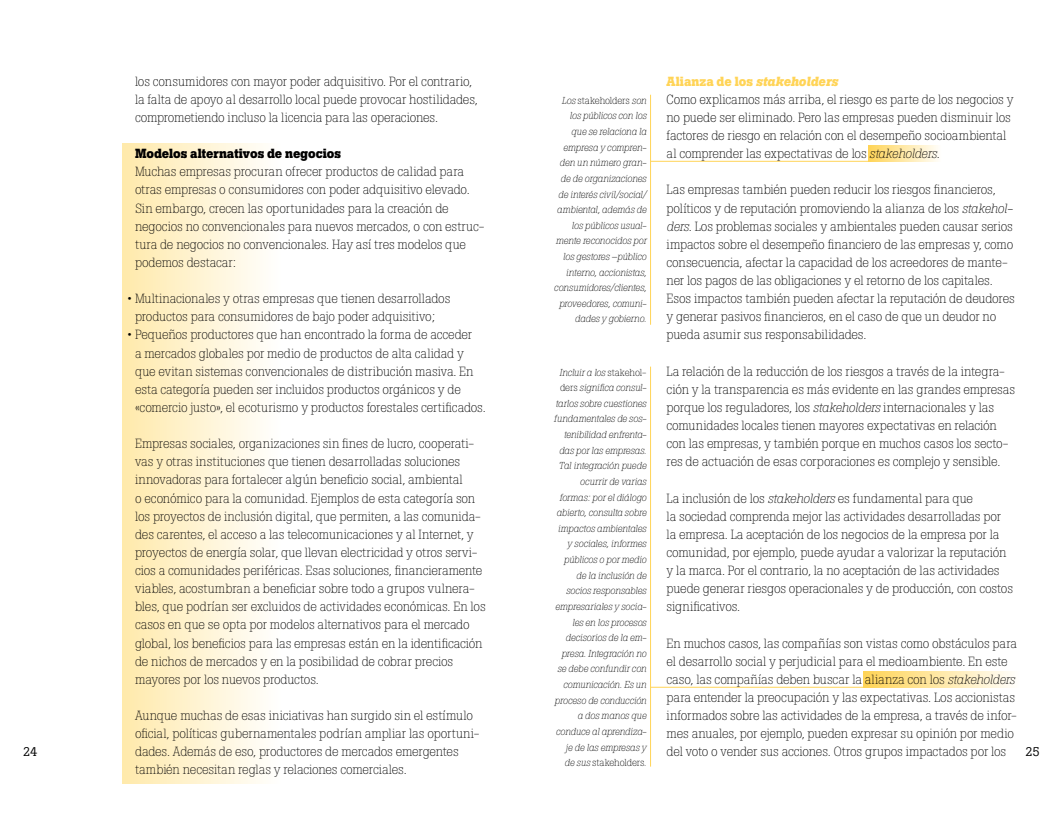
<style>
.page{position:relative;width:1063px;height:815px;background:#fff}
.page>*{position:absolute;margin:0;border:0;box-sizing:border-box;transform-origin:0 0}
.t1{font:300 13.12px/18.1px "Boton";letter-spacing:-.01em;color:#000}
.t2{font:700 13.12px "Boton";color:#000}
.t3{font:12.5px "Boton";color:#000}
.t4{font:italic 300 10px/15.6px "Boton";letter-spacing:-.015em;color:#000;text-align:right}
.s1{font-weight:700;color:#ffd457}
.s2{font-weight:700;font-style:italic;color:#ffd457}
.s3{font-style:italic}
.s4{font-style:normal}
</style>
<div class="page">
<div style="left:868px;top:145px;width:73px;height:17px;background:linear-gradient(to right,#ffd456,#fffefc)"></div>
<div style="left:864px;top:671px;width:155px;height:17px;background:linear-gradient(to right,#ffd457,#fffefd)"></div>
<hr style="left:650px;top:161px;width:219px;height:1px;background:#ffd457">
<hr style="left:650px;top:687px;width:214px;height:1px;background:#ffd457">
<hr style="left:650px;top:95px;width:1px;height:230px;background:#ffd457">
<hr style="left:650px;top:367px;width:1px;height:400px;background:#ffd457">
<div style="left:122px;top:144px;width:158px;height:639px;background:linear-gradient(to right,#ffe9ab,#fffffd)"></div>
<p class="t1" style="left:135px;top:72px;width:344px">los consumidores con mayor poder adquisitivo. Por el contrario, la falta de apoyo al desarrollo local puede provocar hostilidades, comprometiendo incluso la licencia para las operaciones.</p>
<p class="t2" style="left:135px;top:146px;width:208px">Modelos alternativos de negocios</p>
<p class="t1" style="left:135px;top:163px;width:351px">Muchas empresas procuran ofrecer productos de calidad para otras empresas o consumidores con poder adquisitivo elevado.<br>Sin embargo, crecen las oportunidades para la creación de negocios no convencionales para nuevos mercados, o con estruc&shy;tura de negocios no convencionales. Hay así tres modelos que podemos destacar:</p>
<p class="t1" style="left:135px;top:290px;width:317px;text-indent:-8px">• Multinacionales y otras empresas que tienen desarrollados productos para consumidores de bajo poder adquisitivo;</p>
<p class="t1" style="left:135px;top:326px;width:352px;text-indent:-8px">• Pequeños productores que han encontrado la forma de acceder<br>a mercados globales por medio de productos de alta calidad y que evitan sistemas convencionales de distribución masiva. En esta categoría pueden ser incluidos productos orgánicos y de «comercio justo», el ecoturismo y productos forestales certificados.</p>
<p class="t1" style="left:135px;top:435px;width:352px">Empresas sociales, organizaciones sin fines de lucro, cooperati&shy;vas y otras instituciones que tienen desarrolladas soluciones innovadoras para fortalecer algún beneficio social, ambiental<br>o económico para la comunidad. Ejemplos de esta categoría son los proyectos de inclusión digital, que permiten, a las comunida&shy;des carentes, el acceso a las telecomunicaciones y al Internet, y proyectos de energía solar, que llevan electricidad y otros servi&shy;cios a comunidades periféricas. Esas soluciones, financieramente viables, acostumbran a beneficiar sobre todo a grupos vulnera&shy;bles, que podrían ser excluidos de actividades económicas. En los casos en que se opta por modelos alternativos para el mercado global, los beneficios para las empresas están en la identificación de nichos de mercados y en la posibilidad de cobrar precios mayores por los nuevos productos.</p>
<p class="t1" style="left:135px;top:706px;width:346px">Aunque muchas de esas iniciativas han surgido sin el estímulo oficial, políticas gubernamentales podrían ampliar las oportuni&shy;dades. Además de eso, productores de mercados emergentes también necesitan reglas y relaciones comerciales.</p>
<p class="t1" style="left:667px;top:72px;width:348px"><span class="s1">Alianza de los</span> <span class="s2">stakeholders<br></span>Como explicamos más arriba, el riesgo es parte de los negocios y no puede ser eliminado. Pero las empresas pueden disminuir los factores de riesgo en relación con el desempeño socioambiental al comprender las expectativas de los <span class="s3">stakeholders</span>.</p>
<p class="t1" style="left:667px;top:181px;width:350px">Las empresas también pueden reducir los riesgos financieros, políticos y de reputación promoviendo la alianza de los <span class="s3">stakehol&shy;ders</span>. Los problemas sociales y ambientales pueden causar serios impactos sobre el desempeño financiero de las empresas y, como consecuencia, afectar la capacidad de los acreedores de mante&shy;ner los pagos de las obligaciones y el retorno de los capitales.<br>Esos impactos también pueden afectar la reputación de deudores y generar pasivos financieros, en el caso de que un deudor no pueda asumir sus responsabilidades.</p>
<p class="t1" style="left:667px;top:362px;width:350px">La relación de la reducción de los riesgos a través de la integra&shy;ción y la transparencia es más evidente en las grandes empresas porque los reguladores, los <span class="s3">stakeholders</span> internacionales y las comunidades locales tienen mayores expectativas en relación con las empresas, y también porque en muchos casos los secto&shy;res de actuación de esas corporaciones es complejo y sensible.</p>
<p class="t1" style="left:667px;top:489px;width:348px">La inclusión de los <span class="s3">stakeholders</span> es fundamental para que<br>la sociedad comprenda mejor las actividades desarrolladas por la empresa. La aceptación de los negocios de la empresa por la comunidad, por ejemplo, puede ayudar a valorizar la reputación y la marca. Por el contrario, la no aceptación de las actividades puede generar riesgos operacionales y de producción, con costos significativos.</p>
<p class="t1" style="left:667px;top:634px;width:352px">En muchos casos, las compañías son vistas como obstáculos para el desarrollo social y perjudicial para el medioambiente. En este caso, las compañías deben buscar la alianza con los <span class="s3">stakeholders </span>para entender la preocupación y las expectativas. Los accionistas informados sobre las actividades de la empresa, a través de infor&shy;mes anuales, por ejemplo, pueden expresar su opinión por medio del voto o vender sus acciones. Otros grupos impactados por los</p>
<p class="t4" style="left:554px;top:93px;width:94px">Los <span class="s4">stakeholders</span> son los públicos con los que se relaciona la empresa y compren&shy;den un número gran&shy;de de organizaciones de interés civil/social/ ambiental, además de los públicos usual&shy;mente reconocidos por los gestores –público interno, accionistas, consumidores/clientes, proveedores, comuni&shy;dades y gobierno.</p>
<p class="t4" style="left:554px;top:364px;width:94px">Incluir a los <span class="s4">stakehol&shy;ders</span> significa consul&shy;tarlos sobre cuestiones fundamentales de sos&shy;tenibilidad enfrenta&shy;das por las empresas.<br>Tal integración puede ocurrir de varias formas: por el diálogo abierto, consulta sobre impactos ambientales y sociales, informes públicos o por medio de la inclusión de socios responsables empresariales y socia&shy;les en los procesos decisorios de la em&shy;presa. Integración no se debe confundir con comunicación. Es un proceso de conducción a dos manos que conduce al aprendiza&shy;je de las empresas y de sus <span class="s4">stakeholders</span>.</p>
<p class="t3" style="left:23px;top:744px;width:16px">24</p>
<p class="t3" style="left:1025px;top:744px;width:16px">25</p>
</div>
